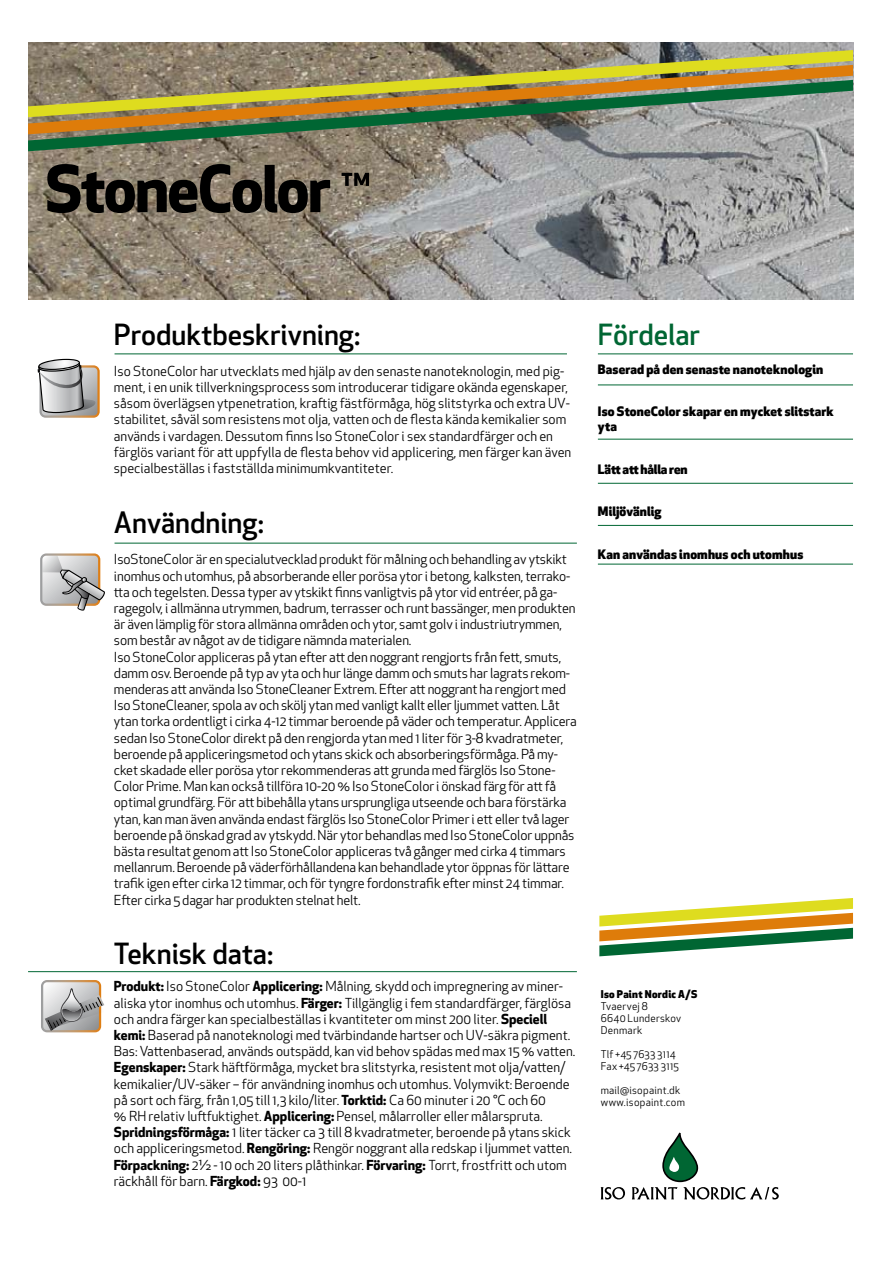
<style>
.page{position:relative;width:893px;height:1263px;background:#fff}
.page>*{position:absolute;margin:0;border:0;box-sizing:border-box;transform-origin:0 0}
.t1{font:700 63px "Apex New";letter-spacing:-.03em;color:#000}
.t2{font:500 28.5px "Apex New";color:#000}
.t3{font:500 28.5px "Apex New";color:#063}
.t4{font:13.5px/16.2px "Apex New";letter-spacing:-.01em;color:#000}
.t5{font:800 12.75px/14.2px "Apex New";letter-spacing:.01em;color:#000}
.t6{font:10.5px/12px "Apex New";letter-spacing:.025em;color:#000}
.t7{font:800 10.5px "Apex New";letter-spacing:.03em;color:#000}
.s1{font-weight:500;font-size:52.5px}
.s2{font-weight:700}
</style>
<div class="page">
<img style="left:28px;top:43px;width:825px;height:256px">
<svg style="left:38px;top:359px;width:62px;height:59px;background:#b5b1ac"></svg>
<svg style="left:28px;top:50px;width:825px;height:15px;background:#938b68"></svg>
<svg style="left:28px;top:65px;width:825px;height:15px;background:#a59255"></svg>
<svg style="left:28px;top:80px;width:825px;height:71px;background:#8d8c60"></svg>
<svg style="left:601px;top:1187px;width:24px;height:12px"></svg>
<svg style="left:632px;top:1132px;width:147px;height:67px"></svg>
<svg style="left:599px;top:898px;width:254px;height:58px"></svg>
<hr style="left:598px;top:439px;width:255px;height:1px;background:#063">
<hr style="left:598px;top:385px;width:255px;height:1px;background:#063">
<hr style="left:598px;top:483px;width:255px;height:1px;background:#063">
<hr style="left:598px;top:525px;width:255px;height:1px;background:#063">
<hr style="left:598px;top:564px;width:255px;height:1px;background:#063">
<hr style="left:598px;top:354px;width:255px;height:1px;background:#063">
<hr style="left:115px;top:354px;width:452px;height:1px;background:#063">
<hr style="left:115px;top:543px;width:462px;height:1px;background:#063">
<hr style="left:28px;top:971px;width:549px;height:1px;background:#063">
<svg style="left:41px;top:980px;width:63px;height:52px;background:#b7b2ae"></svg>
<svg style="left:40px;top:553px;width:65px;height:58px;background:#c1bdb9"></svg>
<h1 class="t1" style="left:45px;top:143px;width:328px">StoneColor <span class="s1">™</span></h1>
<h2 class="t2" style="left:114px;top:315px;width:248px">Produktbeskrivning:</h2>
<p class="t4" style="left:114px;top:363px;width:459px">Iso StoneColor har utvecklats med hjälp av den senaste nanoteknologin, med pig&shy;ment, i en unik tillverkningsprocess som introducerar tidigare okända egenskaper, såsom överlägsen ytpenetration, kraftig fästförmåga, hög slitstyrka och extra UV&shy;stabilitet, såväl som resistens mot olja, vatten och de flesta kända kemikalier som används i vardagen. Dessutom finns Iso StoneColor i sex standardfärger och en färglös variant för att uppfylla de flesta behov vid applicering, men färger kan även specialbeställas i fastställda minimumkvantiteter.</p>
<h2 class="t2" style="left:114px;top:504px;width:151px">Användning:</h2>
<p class="t4" style="left:114px;top:551px;width:464px">IsoStoneColor är en specialutvecklad produkt för målning och behandling av ytskikt inomhus och utomhus, på absorberande eller porösa ytor i betong, kalksten, terrako&shy;tta och tegelsten. Dessa typer av ytskikt finns vanligtvis på ytor vid entréer, på ga&shy;ragegolv, i allmänna utrymmen, badrum, terrasser och runt bassänger, men produkten är även lämplig för stora allmänna områden och ytor, samt golv i industriutrymmen, som består av något av de tidigare nämnda materialen.<br>Iso StoneColor appliceras på ytan efter att den noggrant rengjorts från fett, smuts, damm osv. Beroende på typ av yta och hur länge damm och smuts har lagrats rekom&shy;menderas att använda Iso StoneCleaner Extrem. Efter att noggrant ha rengjort med Iso StoneCleaner, spola av och skölj ytan med vanligt kallt eller ljummet vatten. Låt ytan torka ordentligt i cirka 4-12 timmar beroende på väder och temperatur. Applicera sedan Iso StoneColor direkt på den rengjorda ytan med 1 liter för 3-8 kvadratmeter, beroende på appliceringsmetod och ytans skick och absorberingsförmåga. På my&shy;cket skadade eller porösa ytor rekommenderas att grunda med färglös Iso Stone-Color Prime. Man kan också tillföra 10-20 % Iso StoneColor i önskad färg för att få optimal grundfärg. För att bibehålla ytans ursprungliga utseende och bara förstärka ytan, kan man även använda endast färglös Iso StoneColor Primer i ett eller två lager beroende på önskad grad av ytskydd. När ytor behandlas med Iso StoneColor uppnås bästa resultat genom att Iso StoneColor appliceras två gånger med cirka 4 timmars mellanrum. Beroende på väderförhållandena kan behandlade ytor öppnas för lättare trafik igen efter cirka 12 timmar, och för tyngre fordonstrafik efter minst 24 timmar.<br>Efter cirka 5 dagar har produkten stelnat helt.</p>
<h2 class="t2" style="left:114px;top:935px;width:161px">Teknisk data:</h2>
<p class="t4" style="left:114px;top:978px;width:463px"><span class="s2">Produkt:</span> Iso StoneColor <span class="s2">Applicering:</span> Målning, skydd och impregnering av miner&shy;aliska ytor inomhus och utomhus. <span class="s2">Färger:</span> Tillgänglig i fem standardfärger, färglösa och andra färger kan specialbeställas i kvantiteter om minst 200 liter. <span class="s2">Speciell kemi:</span> Baserad på nanoteknologi med tvärbindande hartser och UV-säkra pigment.<br>Bas: Vattenbaserad, används outspädd, kan vid behov spädas med max 15 % vatten.<br><span class="s2">Egenskaper:</span> Stark häftförmåga, mycket bra slitstyrka, resistent mot olja/vatten/ kemikalier/UV-säker – för användning inomhus och utomhus. Volymvikt: Beroende på sort och färg, från 1,05 till 1,3 kilo/liter. <span class="s2">Torktid:</span> Ca 60 minuter i 20 °C och 60<br>% RH relativ luftfuktighet. <span class="s2">Applicering:</span> Pensel, målarroller eller målarspruta.<br><span class="s2">Spridningsförmåga:</span> 1 liter täcker ca 3 till 8 kvadratmeter, beroende på ytans skick och appliceringsmetod. <span class="s2">Rengöring:</span> Rengör noggrant alla redskap i ljummet vatten.<br><span class="s2">Förpackning:</span> 2½ - 10 och 20 liters plåthinkar. <span class="s2">Förvaring:</span> Torrt, frostfritt och utom räckhåll för barn. <span class="s2">Färgkod:</span> 93 00-1</p>
<h2 class="t3" style="left:598px;top:315px;width:104px">Fördelar</h2>
<p class="t5" style="left:598px;top:362px;width:227px">Baserad på den senaste nanoteknologin</p>
<p class="t5" style="left:598px;top:404px;width:237px">Iso StoneColor skapar en mycket slitstark yta</p>
<p class="t5" style="left:598px;top:461px;width:91px">Lätt att hålla ren</p>
<p class="t5" style="left:598px;top:504px;width:65px">Miljövänlig</p>
<p class="t5" style="left:598px;top:547px;width:207px">Kan användas inomhus och utomhus</p>
<p class="t7" style="left:601px;top:987px;width:98px">Iso Paint Nordic A/S</p>
<p class="t6" style="left:601px;top:1000px;width:82px">Tvaervej 8<br>6640 Lunderskov<br>Denmark</p>
<p class="t6" style="left:601px;top:1049px;width:80px">Tlf +45 7633 3114<br>Fax +45 7633 3115</p>
<p class="t6" style="left:601px;top:1085px;width:86px">mail@isopaint.dk www.isopaint.com</p>
</div>
